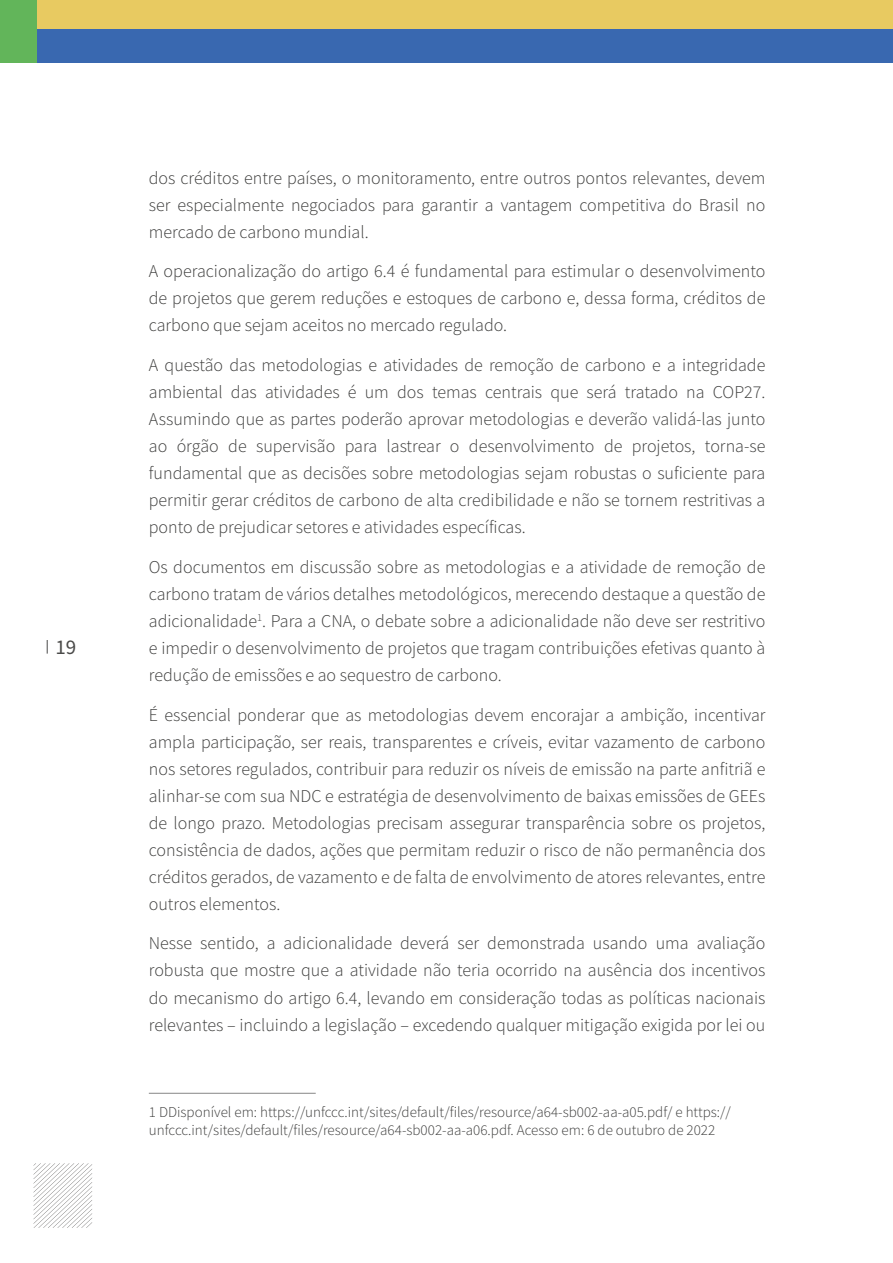
<style>
.page{position:relative;width:893px;height:1263px;background:#fff}
.page>*{position:absolute;margin:0;border:0;box-sizing:border-box;transform-origin:0 0}
.t1{font:21px "Source Sans Variable";color:#4a4a49}
.t2{font:18px/27px "Source Sans Variable";color:#3c3c3b;text-align:justify}
.t3{font:15px/18px "Source Sans Variable";color:#3c3c3b}
</style>
<div class="page">
<div style="left:37px;top:0;width:856px;height:30px;background:#e8ca61"></div>
<div style="left:37px;top:30px;width:856px;height:33px;background:#3968b0"></div>
<div style="left:0;top:0;width:37px;height:63px;background:#62b55a"></div>
<svg style="left:34px;top:1163px;width:58px;height:65px"></svg>
<svg style="left:47px;top:640px;width:1px;height:14px"></svg>
<hr style="left:149px;top:1093px;width:167px;height:1px;background:#878787">
<p class="t1" style="left:55px;top:634px;width:22px">19</p>
<p class="t2" style="left:149px;top:164px;width:618px">dos créditos entre países, o monitoramento, entre outros pontos relevantes, devem ser especialmente negociados para garantir a vantagem competitiva do Brasil no mercado de carbono mundial.</p>
<p class="t2" style="left:149px;top:258px;width:618px">A operacionalização do artigo 6.4 é fundamental para estimular o desenvolvimento de projetos que gerem reduções e estoques de carbono e, dessa forma, créditos de carbono que sejam aceitos no mercado regulado.</p>
<p class="t2" style="left:149px;top:352px;width:618px">A questão das metodologias e atividades de remoção de carbono e a integridade ambiental das atividades é um dos temas centrais que será tratado na COP27.<br>Assumindo que as partes poderão aprovar metodologias e deverão validá-las junto ao órgão de supervisão para lastrear o desenvolvimento de projetos, torna-se fundamental que as decisões sobre metodologias sejam robustas o suficiente para permitir gerar créditos de carbono de alta credibilidade e não se tornem restritivas a ponto de prejudicar setores e atividades específicas.</p>
<p class="t2" style="left:149px;top:554px;width:618px">Os documentos em discussão sobre as metodologias e a atividade de remoção de carbono tratam de vários detalhes metodológicos, merecendo destaque a questão de adicionalidade<sup>1</sup>. Para a CNA, o debate sobre a adicionalidade não deve ser restritivo e impedir o desenvolvimento de projetos que tragam contribuições efetivas quanto à redução de emissões e ao sequestro de carbono.</p>
<p class="t2" style="left:149px;top:701px;width:618px">É essencial ponderar que as metodologias devem encorajar a ambição, incentivar ampla participação, ser reais, transparentes e críveis, evitar vazamento de carbono nos setores regulados, contribuir para reduzir os níveis de emissão na parte anfitriã e alinhar-se com sua NDC e estratégia de desenvolvimento de baixas emissões de GEEs de longo prazo. Metodologias precisam assegurar transparência sobre os projetos, consistência de dados, ações que permitam reduzir o risco de não permanência dos créditos gerados, de vazamento e de falta de envolvimento de atores relevantes, entre outros elementos.</p>
<p class="t2" style="left:149px;top:930px;width:618px">Nesse sentido, a adicionalidade deverá ser demonstrada usando uma avaliação robusta que mostre que a atividade não teria ocorrido na ausência dos incentivos do mecanismo do artigo 6.4, levando em consideração todas as políticas nacionais relevantes – incluindo a legislação – excedendo qualquer mitigação exigida por lei ou</p>
<p class="t3" style="left:149px;top:1103px;width:584px">1 DDisponível em: https://unfccc.int/sites/default/files/resource/a64-sb002-aa-a05.pdf/ e https:// unfccc.int/sites/default/files/resource/a64-sb002-aa-a06.pdf. Acesso em: 6 de outubro de 2022</p>
</div>
